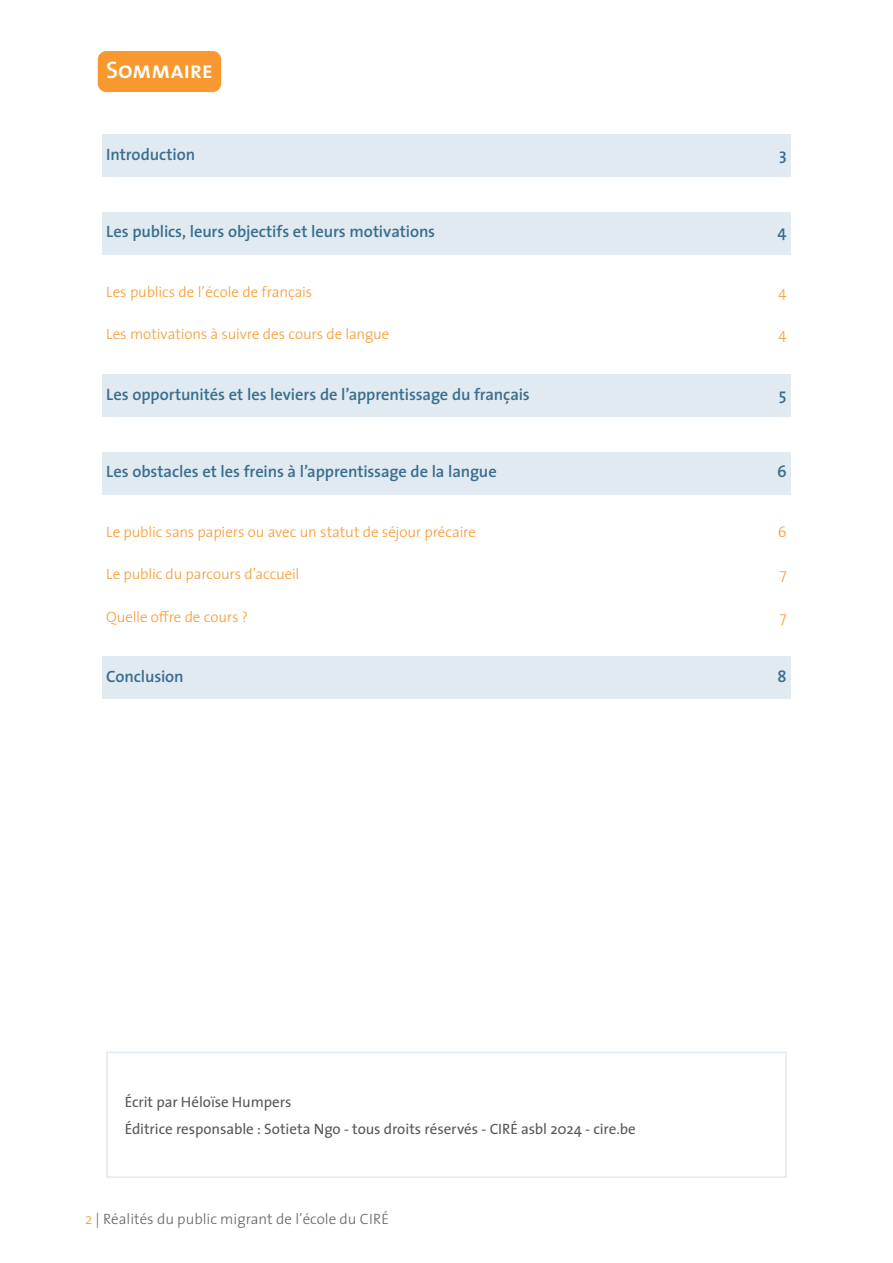
<style>
.page{position:relative;width:893px;height:1263px;background:#fff}
.page>*{position:absolute;margin:0;border:0;box-sizing:border-box;transform-origin:0 0}
.t1{font:24px "The Sans Semi Bold Caps";letter-spacing:-.02em;color:#fff}
.t2{font:600 16.5px "The Sans";letter-spacing:-.005em;color:#386e8f}
.t3{font:300 15px "The Sans";letter-spacing:-.005em;color:#f8992f}
.t4{font:15px/27px "The Sans";letter-spacing:-.005em;color:#57585a}
.t5{font:300 15px "The Sans";color:#636366}
.s1{color:#f8992f}
</style>
<div class="page">
<div style="left:98px;top:51px;width:123px;height:41px;background:#f8992f;border-radius:9px"></div>
<div style="left:102px;top:134px;width:689px;height:42px;background:#e2eaf1"></div>
<div style="left:102px;top:212px;width:689px;height:42px;background:#e2eaf1"></div>
<div style="left:102px;top:374px;width:689px;height:42px;background:#e2eaf1"></div>
<div style="left:102px;top:452px;width:689px;height:42px;background:#e2eaf1"></div>
<div style="left:102px;top:657px;width:689px;height:42px;background:#e2eaf1"></div>
<div style="left:106px;top:1052px;width:681px;height:126px;border:2px solid #e2eaf1"></div>
<h1 class="t1" style="left:106px;top:49px;width:108px">Sommaire</h1>
<p class="t2" style="left:106px;top:140px;width:90px">Introduction</p>
<p class="t2" style="left:779px;top:140px;width:9px">3</p>
<p class="t2" style="left:106px;top:218px;width:330px">Les publics, leurs objectifs et leurs motivations</p>
<p class="t2" style="left:778px;top:218px;width:11px">4</p>
<p class="t3" style="left:106px;top:279px;width:207px">Les publics de l’école de français</p>
<p class="t3" style="left:779px;top:279px;width:10px">4</p>
<p class="t3" style="left:106px;top:322px;width:285px">Les motivations à suivre des cours de langue</p>
<p class="t3" style="left:779px;top:322px;width:10px">4</p>
<p class="t2" style="left:106px;top:380px;width:425px">Les opportunités et les leviers de l’apprentissage du français</p>
<p class="t2" style="left:779px;top:380px;width:9px">5</p>
<p class="t2" style="left:106px;top:458px;width:392px">Les obstacles et les freins à l’apprentissage de la langue</p>
<p class="t2" style="left:777px;top:458px;width:11px">6</p>
<p class="t3" style="left:106px;top:519px;width:371px">Le public sans papiers ou avec un statut de séjour précaire</p>
<p class="t3" style="left:778px;top:519px;width:10px">6</p>
<p class="t3" style="left:106px;top:562px;width:195px">Le public du parcours d’accueil</p>
<p class="t3" style="left:780px;top:562px;width:8px">7</p>
<p class="t3" style="left:106px;top:604px;width:143px">Quelle offre de cours ?</p>
<p class="t3" style="left:780px;top:604px;width:8px">7</p>
<p class="t2" style="left:106px;top:663px;width:79px">Conclusion</p>
<p class="t2" style="left:777px;top:663px;width:11px">8</p>
<p class="t4" style="left:125px;top:1088px;width:513px">Écrit par Héloïse Humpers<br>Éditrice responsable : Sotieta Ngo - tous droits réservés - CIRÉ asbl 2024 - cire.be</p>
<p class="t5" style="left:85px;top:1207px;width:306px"><span class="s1">2</span> | Réalités du public migrant de l’école du CIRÉ</p>
</div>
